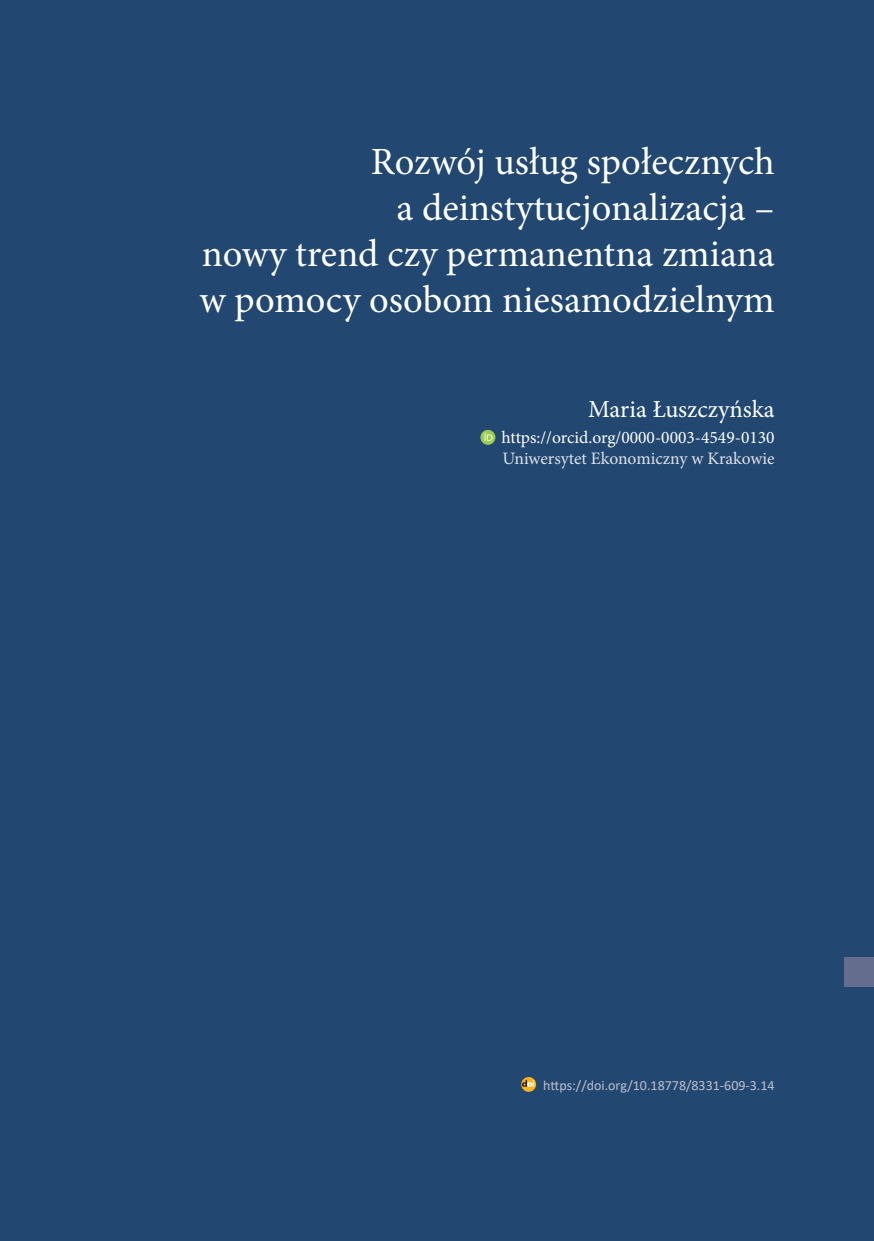
<style>
.page{position:relative;width:874px;height:1241px;background:#fff}
.page>*{position:absolute;margin:0;border:0;box-sizing:border-box;transform-origin:0 0}
.t1{font:38.5px/46.2px "Minion Pro";color:#fff;text-align:right}
.t2{font:24.5px "Minion Pro";color:#fff}
.t3{font:17.5px "Minion Pro";color:#fff}
.t4{font:17.5px "Minion Pro";color:#e1e1e8}
.t5{font:14px "Calibri";color:#bdbdcb}
</style>
<div class="page">
<div style="left:0;top:0;width:873px;height:1240px;background:#224871"></div>
<svg style="left:480px;top:430px;width:15px;height:15px"></svg>
<svg style="left:484px;top:432px;width:8px;height:8px"></svg>
<svg style="left:521px;top:1076px;width:15px;height:15px"></svg>
<svg style="left:521px;top:1079px;width:13px;height:7px"></svg>
<div style="left:843px;top:956px;width:30px;height:30px;background:#646d8d"></div>
<p class="t1" style="left:199px;top:138px;width:576px">Rozwój usług społecznych<br>a deinstytucjonalizacja –<br>nowy trend czy permanentna zmiana w pomocy osobom niesamodzielnym</p>
<p class="t2" style="left:588px;top:393px;width:188px">Maria Łuszczyńska</p>
<p class="t3" style="left:501px;top:426px;width:274px">https://orcid.org/0000-0003-4549-0130</p>
<p class="t4" style="left:502px;top:447px;width:274px">Uniwersytet Ekonomiczny w Krakowie</p>
<p class="t5" style="left:543px;top:1075px;width:233px">https://doi.org/10.18778/8331-609-3.14</p>
</div>
